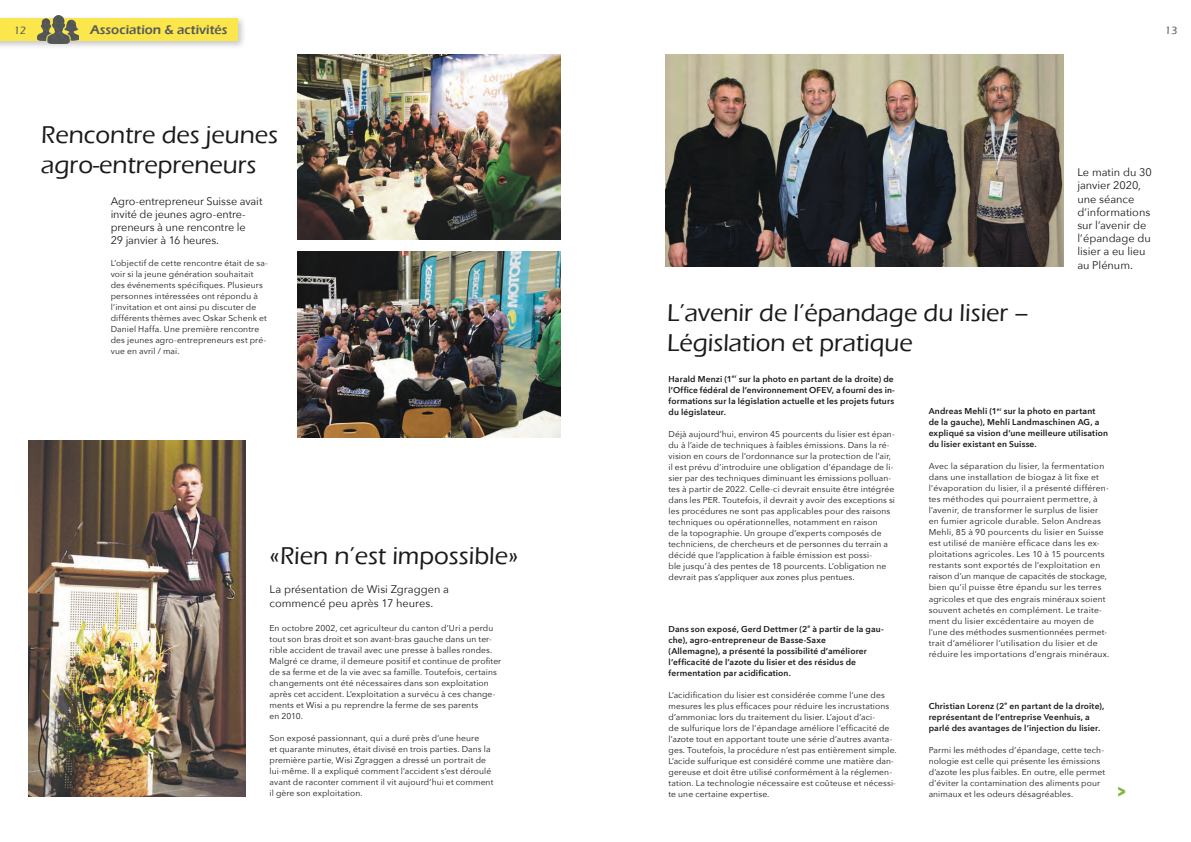
<style>
.page{position:relative;width:1191px;height:842px;background:#fff}
.page>*{position:absolute;margin:0;border:0;box-sizing:border-box;transform-origin:0 0}
.t1{font:500 25px/30px "Eras ITC";color:#1a1a1a}
.t2{font:700 16px "Eras ITC";color:#7eb642}
.t3{font:600 13px "Eras ITC";color:#585a5a}
.t4{font:11px/13.2px "Avenir Next";letter-spacing:-.005em;color:#1a1a1a}
.t5{font:500 11px "Eras ITC";color:#555b5b}
.t6{font:8.5px/11px "Avenir Next";letter-spacing:.015em;color:#1a1a1a}
.t7{font:600 8.5px/11px "Avenir Next";letter-spacing:.015em;color:#1a1a1a}
.t8{font:600 5px "Avenir Next";color:#1a1a1a}
</style>
<div class="page">
<div style="left:0;top:15px;width:246px;height:35px;background:#1a1a1a;opacity:.25"></div>
<div style="left:0;top:18px;width:238px;height:23px;background:#fbe64c"></div>
<img style="left:37px;top:15px;width:42px;height:28px">
<img style="left:298px;top:251px;width:262px;height:186px">
<img style="left:298px;top:54px;width:262px;height:185px">
<img style="left:28px;top:440px;width:217px;height:356px">
<img style="left:665px;top:55px;width:398px;height:212px">
<p class="t5" style="left:8px;top:24px;width:20px">4712</p>
<h3 class="t3" style="left:90px;top:22px;width:139px">Association &amp; activités</h3>
<p class="t5" style="left:1164px;top:24px;width:14px">13</p>
<h1 class="t1" style="left:41px;top:120px;width:238px">Rencontre des jeunes agro-entrepreneurs</h1>
<p class="t4" style="left:111px;top:194px;width:153px">Agro-entrepreneur Suisse avait invité de jeunes agro-entre&shy;preneurs à une rencontre le<br>29 janvier à 16 heures.</p>
<p class="t6" style="left:111px;top:258px;width:159px">L’objectif de cette rencontre était de sa&shy;voir si la jeune génération souhaitait des événements spécifiques. Plusieurs personnes intéressées ont répondu à l’invitation et ont ainsi pu discuter de différents thèmes avec Oskar Schenk et Daniel Haffa. Une première rencontre des jeunes agro-entrepreneurs est pré&shy;vue en avril / mai.</p>
<h1 class="t1" style="left:269px;top:541px;width:251px">«Rien n’est impossible»</h1>
<p class="t4" style="left:269px;top:582px;width:181px">La présentation de Wisi Zgraggen a commencé peu après 17 heures.</p>
<p class="t6" style="left:269px;top:622px;width:233px">En octobre 2002, cet agriculteur du canton d’Uri a perdu tout son bras droit et son avant-bras gauche dans un ter&shy;rible accident de travail avec une presse à balles rondes.<br>Malgré ce drame, il demeure positif et continue de profiter de sa ferme et de la vie avec sa famille. Toutefois, certains changements ont été nécessaires dans son exploitation après cet accident. L’exploitation a survécu à ces change&shy;ments et Wisi a pu reprendre la ferme de ses parents<br>en 2010.</p>
<p class="t6" style="left:269px;top:732px;width:225px">Son exposé passionnant, qui a duré près d’une heure<br>et quarante minutes, était divisé en trois parties. Dans la première partie, Wisi Zgraggen a dressé un portrait de lui-même. Il a expliqué comment l’accident s’est déroulé avant de raconter comment il vit aujourd’hui et comment il gère son exploitation.</p>
<h1 class="t1" style="left:667px;top:298px;width:363px">L’avenir de l’épandage du lisier –<br>Législation et pratique</h1>
<p class="t4" style="left:1077px;top:165px;width:76px">Le matin du 30 janvier 2020, une séance d’informations sur l’avenir de l’épandage du lisier a eu lieu au Plénum.</p>
<p class="t7" style="left:668px;top:373px;width:228px;text-indent:70px">sur la photo en partant de la droite) de l’Office fédéral de l’environnement OFEV, a fourni des in&shy;formations sur la législation actuelle et les projets futurs du législateur.</p>
<p class="t6" style="left:668px;top:428px;width:228px">Déjà aujourd’hui, environ 45 pourcents du lisier est épan&shy;du à l’aide de techniques à faibles émissions. Dans la ré&shy;vision en cours de l’ordonnance sur la protection de l’air, il est prévu d’introduire une obligation d’épandage de li&shy;sier par des techniques diminuant les émissions polluan&shy;tes à partir de 2022. Celle-ci devrait ensuite être intégrée dans les PER. Toutefois, il devrait y avoir des exceptions si les procédures ne sont pas applicables pour des raisons techniques ou opérationnelles, notamment en raison<br>de la topographie. Un groupe d’experts composés de techniciens, de chercheurs et de personnes du terrain a décidé que l’application à faible émission est possi-<br>ble jusqu’à des pentes de 18 pourcents. L’obligation ne devrait pas s’appliquer aux zones plus pentues.</p>
<p class="t7" style="left:668px;top:373px;width:65px">Harald Menzi (1</p>
<p class="t8" style="left:732px;top:372px;width:6px">er</p>
<p class="t7" style="left:928px;top:406px;width:181px">Andreas Mehli (1<sup>er</sup> sur la photo en partant<br>de la gauche), Mehli Landmaschinen AG, a expliqué sa vision d’une meilleure utilisation du lisier existant en Suisse.</p>
<p class="t6" style="left:928px;top:461px;width:182px">Avec la séparation du lisier, la fermentation dans une installation de biogaz à lit fixe et l’évaporation du lisier, il a présenté différen&shy;tes méthodes qui pourraient permettre, à l’avenir, de transformer le surplus de lisier en fumier agricole durable. Selon Andreas Mehli, 85 à 90 pourcents du lisier en Suisse est utilisé de manière efficace dans les ex&shy;ploitations agricoles. Les 10 à 15 pourcents restants sont exportés de l’exploitation en raison d’un manque de capacités de stockage, bien qu’il puisse être épandu sur les terres agricoles et que des engrais minéraux soient souvent achetés en complément. Le traite&shy;ment du lisier excédentaire au moyen de l’une des méthodes susmentionnées permet&shy;trait d’améliorer l’utilisation du lisier et de réduire les importations d’engrais minéraux.</p>
<p class="t7" style="left:668px;top:623px;width:217px;text-indent:144px">à partir de la gau&shy;che), agro-entrepreneur de Basse-Saxe<br>(Allemagne), a présenté la possibilité d’améliorer l’efficacité de l’azote du lisier et des résidus de fermentation par acidification.</p>
<p class="t6" style="left:668px;top:689px;width:230px">L’acidification du lisier est considérée comme l’une des mesures les plus efficaces pour réduire les incrustations d’ammoniac lors du traitement du lisier. L’ajout d’aci-<br>de sulfurique lors de l’épandage améliore l’efficacité de l’azote tout en apportant toute une série d’autres avanta&shy;ges. Toutefois, la procédure n’est pas entièrement simple.<br>L’acide sulfurique est considéré comme une matière dan&shy;gereuse et doit être utilisé conformément à la réglemen&shy;tation. La technologie nécessaire est coûteuse et nécessi&shy;te une certaine expertise.</p>
<p class="t7" style="left:928px;top:700px;width:177px">Christian Lorenz (2<sup>e</sup> en partant de la droite), représentant de l’entreprise Veenhuis, a parlé des avantages de l’injection du lisier.</p>
<p class="t7" style="left:668px;top:623px;width:140px">Dans son exposé, Gerd Dettmer (2</p>
<p class="t8" style="left:807px;top:622px;width:4px">e</p>
<p class="t6" style="left:928px;top:744px;width:178px">Parmi les méthodes d’épandage, cette tech&shy;nologie est celle qui présente les émissions d’azote les plus faibles. En outre, elle permet d’éviter la contamination des aliments pour animaux et les odeurs désagréables.</p>
<h2 class="t2" style="left:1117px;top:782px;width:9px">&gt;</h2>
</div>
